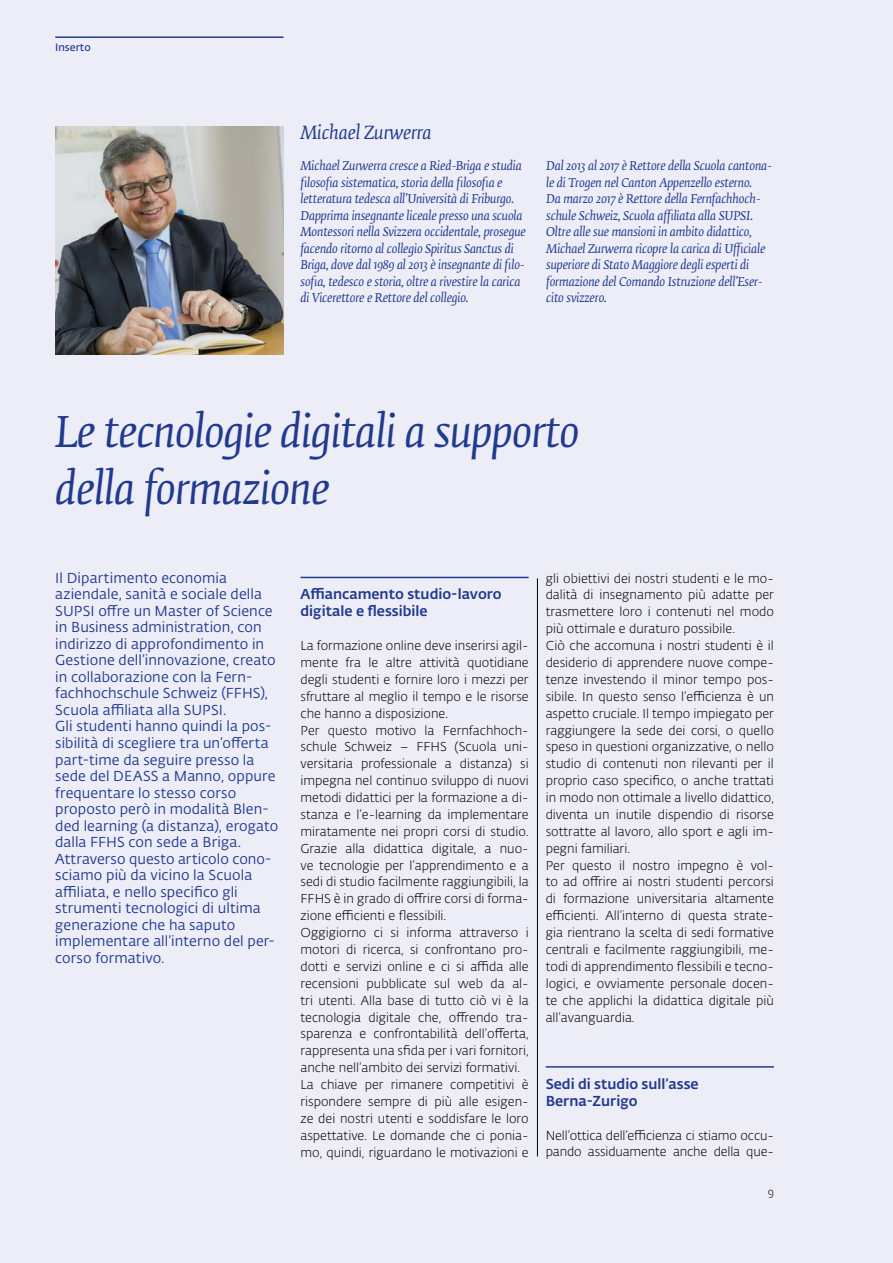
<style>
.page{position:relative;width:893px;height:1263px;background:#ededf8}
.page>*{position:absolute;margin:0;border:0;box-sizing:border-box;transform-origin:0 0}
.t1{font:42px/57.8px "SUPSI Fedra Ser Book Ita";letter-spacing:-.02em;color:#213a8f}
.t2{font:18px "SUPSI Fedra Ser Book Ita";letter-spacing:-.01em;color:#213a8f}
.t3{font:14.25px/16.5px "SUPSI Fedra Sans";letter-spacing:.005em;color:#213a8f}
.t4{font:500 14.25px/16.8px "SUPSI Fedra Sans";color:#213a8f}
.t5{font:300 12.75px/17px "SUPSI Fedra Sans";color:#000}
.t6{font:12px/16.5px "SUPSI Fedra Ser Book Ita";letter-spacing:-.015em;color:#213a8f}
.t7{font:300 11.25px "SUPSI Fedra Sans";color:#000}
.t8{font:600 10.5px "SUPSI Fedra Sans";color:#213a8f}
</style>
<div class="page">
<hr style="left:55px;top:36px;width:228px;height:2px;background:#213a8f">
<hr style="left:300px;top:577px;width:229px;height:1px;background:#213a8f">
<hr style="left:546px;top:1066px;width:228px;height:2px;background:#213a8f">
<img style="left:55px;top:127px;width:228px;height:227px">
<hr style="left:537px;top:578px;width:1px;height:578px;background:#000">
<p class="t8" style="left:55px;top:39px;width:37px">Inserto</p>
<h2 class="t2" style="left:300px;top:123px;width:133px">Michael Zurwerra</h2>
<p class="t6" style="left:300px;top:158px;width:227px">Michael Zurwerra cresce a Ried-Briga e studia filosofia sistematica, storia della filosofia e letteratura tedesca all’Università di Friburgo.<br>Dapprima insegnante liceale presso una scuola Montessori nella Svizzera occidentale, prosegue facendo ritorno al collegio Spiritus Sanctus di Briga, dove dal 1989 al 2013 è insegnante di filo&shy;sofia, tedesco e storia, oltre a rivestire la carica di Vicerettore e Rettore del collegio.</p>
<p class="t6" style="left:546px;top:158px;width:228px">Dal 2013 al 2017 è Rettore della Scuola cantona&shy;le di Trogen nel Canton Appenzello esterno.<br>Da marzo 2017 è Rettore della Fernfachhoch&shy;schule Schweiz, Scuola affiliata alla SUPSI.<br>Oltre alle sue mansioni in ambito didattico, Michael Zurwerra ricopre la carica di Ufficiale superiore di Stato Maggiore degli esperti di formazione del Comando Istruzione dell’Eser&shy;cito svizzero.</p>
<h1 class="t1" style="left:55px;top:403px;width:526px">Le tecnologie digitali a supporto della formazione</h1>
<p class="t3" style="left:55px;top:569px;width:225px">Il Dipartimento economia aziendale, sanità e sociale della<br>SUPSI offre un Master of Science in Business administration, con indirizzo di approfondimento in<br>Gestione dell’innovazione, creato in collaborazione con la Fern&shy;fachhochschule Schweiz (FFHS),<br>Scuola affiliata alla SUPSI.<br>Gli studenti hanno quindi la pos&shy;sibilità di scegliere tra un’offerta part-time da seguire presso la sede del DEASS a Manno, oppure frequentare lo stesso corso proposto però in modalità Blen&shy;ded learning (a distanza), erogato dalla FFHS con sede a Briga.<br>Attraverso questo articolo cono&shy;sciamo più da vicino la Scuola affiliata, e nello specifico gli strumenti tecnologici di ultima generazione che ha saputo implementare all’interno del per&shy;corso formativo.</p>
<p class="t4" style="left:300px;top:585px;width:203px">Affiancamento studio-lavoro digitale e flessibile</p>
<p class="t5" style="left:300px;top:637px;width:230px">La formazione online deve inserirsi agil&shy;mente fra le altre attività quotidiane degli studenti e fornire loro i mezzi per sfruttare al meglio il tempo e le risorse che hanno a disposizione.<br>Per questo motivo la Fernfachhoch&shy;schule Schweiz – FFHS (Scuola uni&shy;versitaria professionale a distanza) si impegna nel continuo sviluppo di nuovi metodi didattici per la formazione a di&shy;stanza e l’e-learning da implementare miratamente nei propri corsi di studio.<br>Grazie alla didattica digitale, a nuo&shy;ve tecnologie per l’apprendimento e a sedi di studio facilmente raggiungibili, la FFHS è in grado di offrire corsi di forma&shy;zione efficienti e flessibili.<br>Oggigiorno ci si informa attraverso i motori di ricerca, si confrontano pro&shy;dotti e servizi online e ci si affida alle recensioni pubblicate sul web da al&shy;tri utenti. Alla base di tutto ciò vi è la tecnologia digitale che, offrendo tra&shy;sparenza e confrontabilità dell’offerta, rappresenta una sfida per i vari fornitori, anche nell’ambito dei servizi formativi.<br>La chiave per rimanere competitivi è rispondere sempre di più alle esigen&shy;ze dei nostri utenti e soddisfare le loro aspettative. Le domande che ci ponia&shy;mo, quindi, riguardano le motivazioni e</p>
<p class="t5" style="left:546px;top:569px;width:230px">gli obiettivi dei nostri studenti e le mo&shy;dalità di insegnamento più adatte per trasmettere loro i contenuti nel modo più ottimale e duraturo possibile.<br>Ciò che accomuna i nostri studenti è il desiderio di apprendere nuove compe&shy;tenze investendo il minor tempo pos&shy;sibile. In questo senso l’efficienza è un aspetto cruciale. Il tempo impiegato per raggiungere la sede dei corsi, o quello speso in questioni organizzative, o nello studio di contenuti non rilevanti per il proprio caso specifico, o anche trattati in modo non ottimale a livello didattico, diventa un inutile dispendio di risorse sottratte al lavoro, allo sport e agli im&shy;pegni familiari.<br>Per questo il nostro impegno è vol&shy;to ad offrire ai nostri studenti percorsi di formazione universitaria altamente efficienti. All’interno di questa strate&shy;gia rientrano la scelta di sedi formative centrali e facilmente raggiungibili, me&shy;todi di apprendimento flessibili e tecno&shy;logici, e ovviamente personale docen&shy;te che applichi la didattica digitale più all’avanguardia.</p>
<p class="t4" style="left:546px;top:1074px;width:154px">Sedi di studio sull’asse<br>Berna-Zurigo</p>
<p class="t5" style="left:546px;top:1126px;width:230px">Nell’ottica dell’efficienza ci stiamo occu&shy;pando assiduamente anche della que-</p>
<p class="t7" style="left:768px;top:1185px;width:8px">9</p>
</div>
